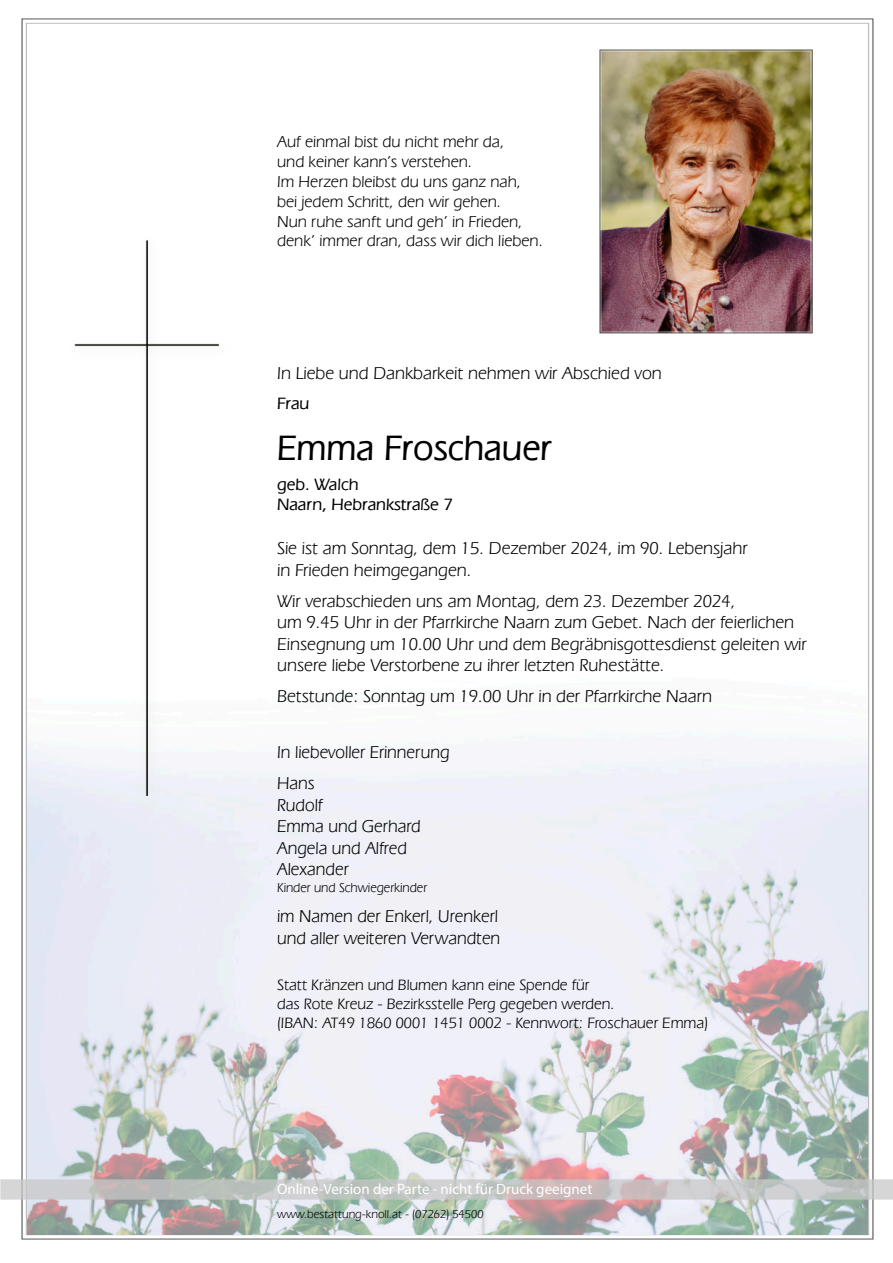
<style>
.page{position:relative;width:893px;height:1263px;background:#fff}
.page>*{position:absolute;margin:0;border:0;box-sizing:border-box;transform-origin:0 0}
.t1{font:500 37.05px "Eras IT Cby BT";color:#000}
.t2{font:18px/21.6px "Eras IT Cby BT";color:#000}
.t3{font:500 17.25px/20.7px "Eras IT Cby BT";color:#000}
.t4{font:16.5px/19.8px "Eras IT Cby BT";color:#000}
.t5{font:15.75px/18.9px "Eras IT Cby BT";color:#000}
.t6{font:15px "Myriad Pro";color:#fff}
.t7{font:13.5px "Eras IT Cby BT";color:#000}
.t8{font:12px "Eras IT Cby BT";color:#000}
</style>
<div class="page">
<img style="left:22px;top:19px;width:851px;height:1221px">
<img style="left:27px;top:24px;width:841px;height:1210px">
<img style="left:69px;top:236px;width:160px;height:572px">
<img style="left:1px;top:1180px;width:892px;height:20px">
<img style="left:599px;top:49px;width:213px;height:285px">
<p class="t4" style="left:277px;top:133px;width:267px">Auf einmal bist du nicht mehr da,<br>und keiner kann’s verstehen.<br>Im Herzen bleibst du uns ganz nah, bei jedem Schritt, den wir gehen.<br>Nun ruhe sanft und geh’ in Frieden, denk’ immer dran, dass wir dich lieben.</p>
<p class="t2" style="left:277px;top:364px;width:386px">In Liebe und Dankbarkeit nehmen wir Abschied von</p>
<p class="t3" style="left:277px;top:394px;width:34px">Frau</p>
<h1 class="t1" style="left:277px;top:432px;width:276px">Emma Froschauer</h1>
<p class="t3" style="left:277px;top:475px;width:177px">geb. Walch<br>Naarn, Hebrankstraße 7</p>
<p class="t2" style="left:277px;top:539px;width:472px">Sie ist am Sonntag, dem 15. Dezember 2024, im 90. Lebensjahr in Frieden heimgegangen.</p>
<p class="t2" style="left:277px;top:591px;width:531px">Wir verabschieden uns am Montag, dem 23. Dezember 2024,<br>um 9.45 Uhr in der Pfarrkirche Naarn zum Gebet. Nach der feierlichen Einsegnung um 10.00 Uhr und dem Begräbnisgottesdienst geleiten wir unsere liebe Verstorbene zu ihrer letzten Ruhestätte.</p>
<p class="t2" style="left:277px;top:686px;width:436px">Betstunde: Sonntag um 19.00 Uhr in der Pfarrkirche Naarn</p>
<p class="t2" style="left:277px;top:738px;width:174px;line-height:30.6px">In liebevoller Erinnerung<br>Hans</p>
<p class="t2" style="left:277px;top:795px;width:145px">Rudolf<br>Emma und Gerhard<br>Angela und Alfred<br>Alexander</p>
<p class="t7" style="left:277px;top:881px;width:152px">Kinder und Schwiegerkinder</p>
<p class="t2" style="left:277px;top:907px;width:225px">im Namen der Enkerl, Urenkerl und aller weiteren Verwandten</p>
<p class="t5" style="left:277px;top:976px;width:433px">Statt Kränzen und Blumen kann eine Spende für<br>das Rote Kreuz - Bezirksstelle Perg gegeben werden.<br>(IBAN: AT49 1860 0001 1451 0002 - Kennwort: Froschauer Emma)</p>
<p class="t6" style="left:277px;top:1183px;width:317px">Online-Version der Parte - nicht für Druck geeignet</p>
<p class="t8" style="left:277px;top:1209px;width:208px">www.bestattung-knoll.at - (07262) 54500</p>
</div>
